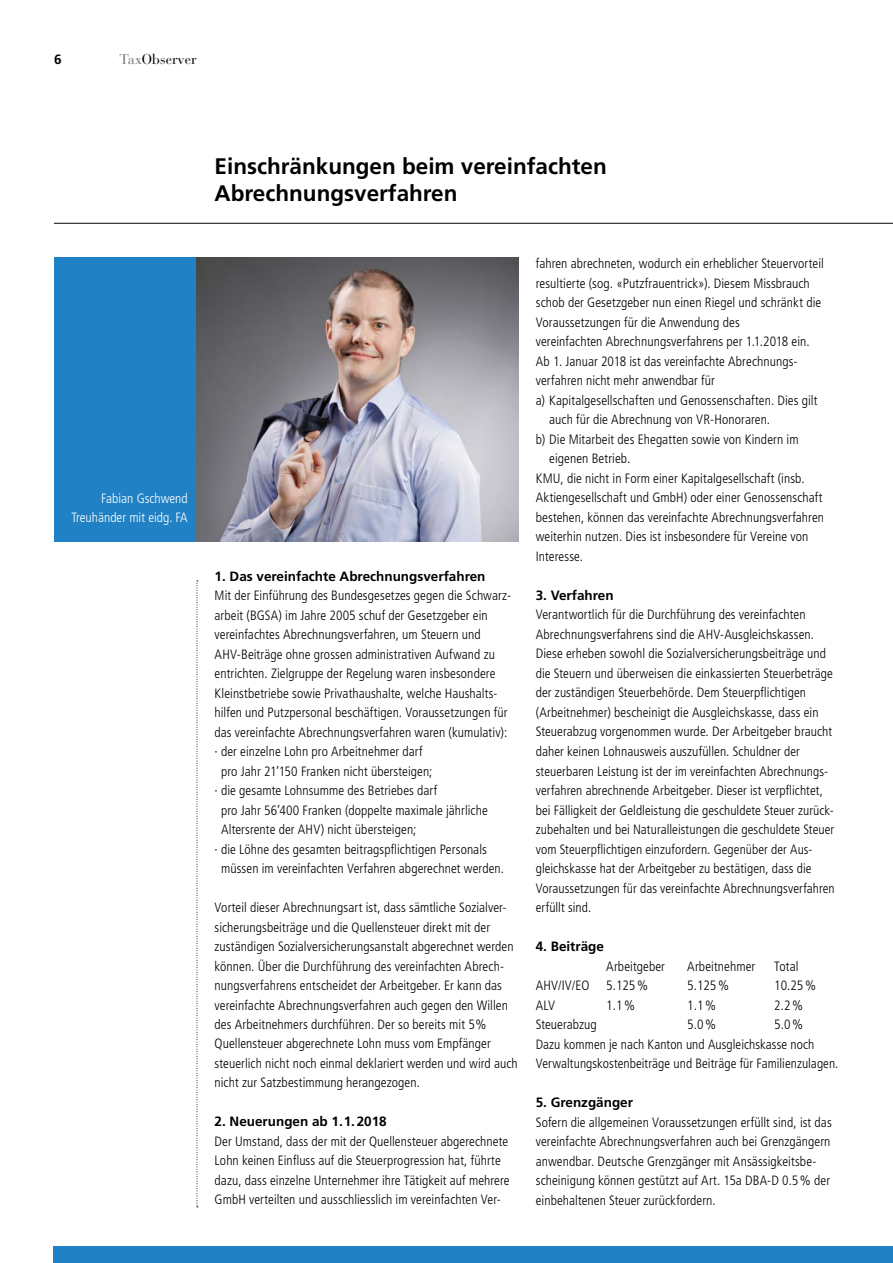
<style>
.page{position:relative;width:893px;height:1263px;background:#fff}
.page>*{position:absolute;margin:0;border:0;box-sizing:border-box;transform-origin:0 0}
.t1{font:700 22.5px/27px "Frutiger LT Std";color:#000}
.t2{font:14.25px "Bauer Bodoni Std";color:#000}
.t3{font:300 condensed 13.5px/19.5px "Frutiger LT Std";letter-spacing:.005em;color:#000}
.t4{font:700 13.5px "Frutiger LT Std";color:#000}
.t5{font:300 condensed 13.5px/19.5px "Frutiger LT Std";color:#fff;text-align:right}
.s1{color:#787878}
</style>
<div class="page">
<hr style="left:54px;top:223px;width:839px;height:1px;background:#000">
<div style="left:53px;top:1246px;width:840px;height:17px;background:#2081c4"></div>
<div style="left:54px;top:257px;width:143px;height:285px;background:#2081c4"></div>
<img style="left:197px;top:257px;width:321px;height:285px">
<svg style="left:197px;top:581px;width:1px;height:626px"></svg>
<p class="t4" style="left:54px;top:52px;width:9px">6</p>
<p class="t2" style="left:120px;top:51px;width:79px"><span class="s1">Tax</span>Observer</p>
<p class="t5" style="left:71px;top:488px;width:118px">Fabian Gschwend<br>Treuhänder mit eidg. FA</p>
<h1 class="t1" style="left:215px;top:153px;width:394px">Einschränkungen beim vereinfachten<br>Abrechnungsverfahren</h1>
<p class="t4" style="left:215px;top:568px;width:272px">1. Das vereinfachte Abrechnungsverfahren</p>
<p class="t3" style="left:215px;top:586px;width:298px">Mit der Einführung des Bundesgesetzes gegen die Schwarz-</p>
<p class="t3" style="left:215px;top:605px;width:275px">arbeit (BGSA) im Jahre 2005 schuf der Gesetzgeber ein</p>
<p class="t3" style="left:215px;top:625px;width:268px">vereinfachtes Abrechnungsverfahren, um Steuern und</p>
<p class="t3" style="left:215px;top:644px;width:282px">AHV-Beiträge ohne grossen administrativen Aufwand zu</p>
<p class="t3" style="left:215px;top:664px;width:282px">entrichten. Zielgruppe der Regelung waren insbesondere</p>
<p class="t3" style="left:215px;top:683px;width:283px">Kleinstbetriebe sowie Privathaushalte, welche Haushalts-</p>
<p class="t3" style="left:215px;top:703px;width:294px">hilfen und Putzpersonal beschäftigen. Voraussetzungen für</p>
<p class="t3" style="left:215px;top:722px;width:294px">das vereinfachte Abrechnungsverfahren waren (kumulativ):</p>
<p class="t3" style="left:215px;top:742px;width:209px">· der einzelne Lohn pro Arbeitnehmer darf</p>
<p class="t3" style="left:221px;top:761px;width:213px">pro Jahr 21’150 Franken nicht übersteigen;</p>
<p class="t3" style="left:215px;top:781px;width:224px">· die gesamte Lohnsumme des Betriebes darf</p>
<p class="t3" style="left:221px;top:800px;width:268px">pro Jahr 56’400 Franken (doppelte maximale jährliche</p>
<p class="t3" style="left:221px;top:820px;width:197px">Altersrente der AHV) nicht übersteigen;</p>
<p class="t3" style="left:215px;top:839px;width:274px">· die Löhne des gesamten beitragspflichtigen Personals</p>
<p class="t3" style="left:221px;top:859px;width:284px">müssen im vereinfachten Verfahren abgerechnet werden.</p>
<p class="t3" style="left:215px;top:898px;width:305px">Vorteil dieser Abrechnungsart ist, dass sämtliche Sozialver&shy;sicherungsbeiträge und die Quellensteuer direkt mit der zuständigen Sozialversicherungsanstalt abgerechnet werden können. Über die Durchführung des vereinfachten Abrech&shy;nungsverfahrens entscheidet der Arbeitgeber. Er kann das vereinfachte Abrechnungsverfahren auch gegen den Willen des Arbeitnehmers durchführen. Der so bereits mit 5% Quellensteuer abgerechnete Lohn muss vom Empfänger steuerlich nicht noch einmal deklariert werden und wird auch nicht zur Satzbestimmung herangezogen.</p>
<p class="t4" style="left:215px;top:1114px;width:174px">2. Neuerungen ab 1.1.2018</p>
<p class="t3" style="left:215px;top:1132px;width:297px">Der Umstand, dass der mit der Quellensteuer abgerechnete Lohn keinen Einfluss auf die Steuerprogression hat, führte dazu, dass einzelne Unternehmer ihre Tätigkeit auf mehrere GmbH verteilten und ausschliesslich im vereinfachten Ver-</p>
<p class="t3" style="left:536px;top:254px;width:290px">fahren abrechneten, wodurch ein erheblicher Steuervorteil</p>
<p class="t3" style="left:536px;top:274px;width:276px">resultierte (sog. «Putzfrauentrick»). Diesem Missbrauch</p>
<p class="t3" style="left:536px;top:293px;width:287px">schob der Gesetzgeber nun einen Riegel und schränkt die</p>
<p class="t3" style="left:536px;top:313px;width:205px">Voraussetzungen für die Anwendung des</p>
<p class="t3" style="left:536px;top:332px;width:275px">vereinfachten Abrechnungsverfahrens per 1.1.2018 ein.</p>
<p class="t3" style="left:536px;top:352px;width:262px">Ab 1. Januar 2018 ist das vereinfachte Abrechnungs-</p>
<p class="t3" style="left:536px;top:371px;width:181px">verfahren nicht mehr anwendbar für</p>
<p class="t3" style="left:536px;top:391px;width:283px">a) Kapitalgesellschaften und Genossenschaften. Dies gilt</p>
<p class="t3" style="left:549px;top:410px;width:222px">auch für die Abrechnung von VR-Honoraren.</p>
<p class="t3" style="left:536px;top:430px;width:264px">b) Die Mitarbeit des Ehegatten sowie von Kindern im</p>
<p class="t3" style="left:549px;top:449px;width:83px">eigenen Betrieb.</p>
<p class="t3" style="left:536px;top:469px;width:270px">KMU, die nicht in Form einer Kapitalgesellschaft (insb.</p>
<p class="t3" style="left:536px;top:488px;width:288px">Aktiengesellschaft und GmbH) oder einer Genossenschaft</p>
<p class="t3" style="left:536px;top:508px;width:290px">bestehen, können das vereinfachte Abrechnungsverfahren</p>
<p class="t3" style="left:536px;top:527px;width:274px">weiterhin nutzen. Dies ist insbesondere für Vereine von</p>
<p class="t3" style="left:536px;top:547px;width:49px">Interesse.</p>
<p class="t4" style="left:536px;top:587px;width:79px">3. Verfahren</p>
<p class="t3" style="left:536px;top:605px;width:300px">Verantwortlich für die Durchführung des vereinfachten Abrechnungsverfahrens sind die AHV-Ausgleichskassen.<br>Diese erheben sowohl die Sozialversicherungsbeiträge und die Steuern und überweisen die einkassierten Steuerbeträge der zuständigen Steuerbehörde. Dem Steuerpflichtigen (Arbeitnehmer) bescheinigt die Ausgleichskasse, dass ein Steuerabzug vorgenommen wurde. Der Arbeitgeber braucht daher keinen Lohnausweis auszufüllen. Schuldner der steuerbaren Leistung ist der im vereinfachten Abrechnungs&shy;verfahren abrechnende Arbeitgeber. Dieser ist verpflichtet, bei Fälligkeit der Geldleistung die geschuldete Steuer zurück&shy;zubehalten und bei Naturalleistungen die geschuldete Steuer vom Steuerpflichtigen einzufordern. Gegenüber der Aus&shy;gleichskasse hat der Arbeitgeber zu bestätigen, dass die Voraussetzungen für das vereinfachte Abrechnungsverfahren erfüllt sind.</p>
<p class="t4" style="left:536px;top:938px;width:70px">4. Beiträge</p>
<p class="t3" style="left:606px;top:956px;width:60px">Arbeitgeber</p>
<p class="t3" style="left:687px;top:956px;width:70px">Arbeitnehmer</p>
<p class="t3" style="left:774px;top:956px;width:26px">Total</p>
<p class="t3" style="left:536px;top:976px;width:114px">AHV/IV/EO 5.125%</p>
<p class="t3" style="left:687px;top:976px;width:43px">5.125%</p>
<p class="t3" style="left:774px;top:976px;width:43px">10.25%</p>
<p class="t3" style="left:536px;top:995px;width:21px">ALV</p>
<p class="t3" style="left:606px;top:995px;width:30px">1.1%</p>
<p class="t3" style="left:687px;top:995px;width:30px">1.1%</p>
<p class="t3" style="left:774px;top:995px;width:30px">2.2%</p>
<p class="t3" style="left:536px;top:1015px;width:63px">Steuerabzug</p>
<p class="t3" style="left:687px;top:1015px;width:30px">5.0%</p>
<p class="t3" style="left:536px;top:1015px;width:304px;text-indent:238px">5.0%<br>Dazu kommen je nach Kanton und Ausgleichskasse noch<br>Verwaltungskostenbeiträge und Beiträge für Familienzulagen.</p>
<p class="t4" style="left:536px;top:1094px;width:99px">5. Grenzgänger</p>
<p class="t3" style="left:536px;top:1112px;width:297px">Sofern die allgemeinen Voraussetzungen erfüllt sind, ist das vereinfachte Abrechnungsverfahren auch bei Grenzgängern anwendbar. Deutsche Grenzgänger mit Ansässigkeitsbe&shy;scheinigung können gestützt auf Art. 15a DBA-D 0.5% der einbehaltenen Steuer zurückfordern.</p>
</div>
